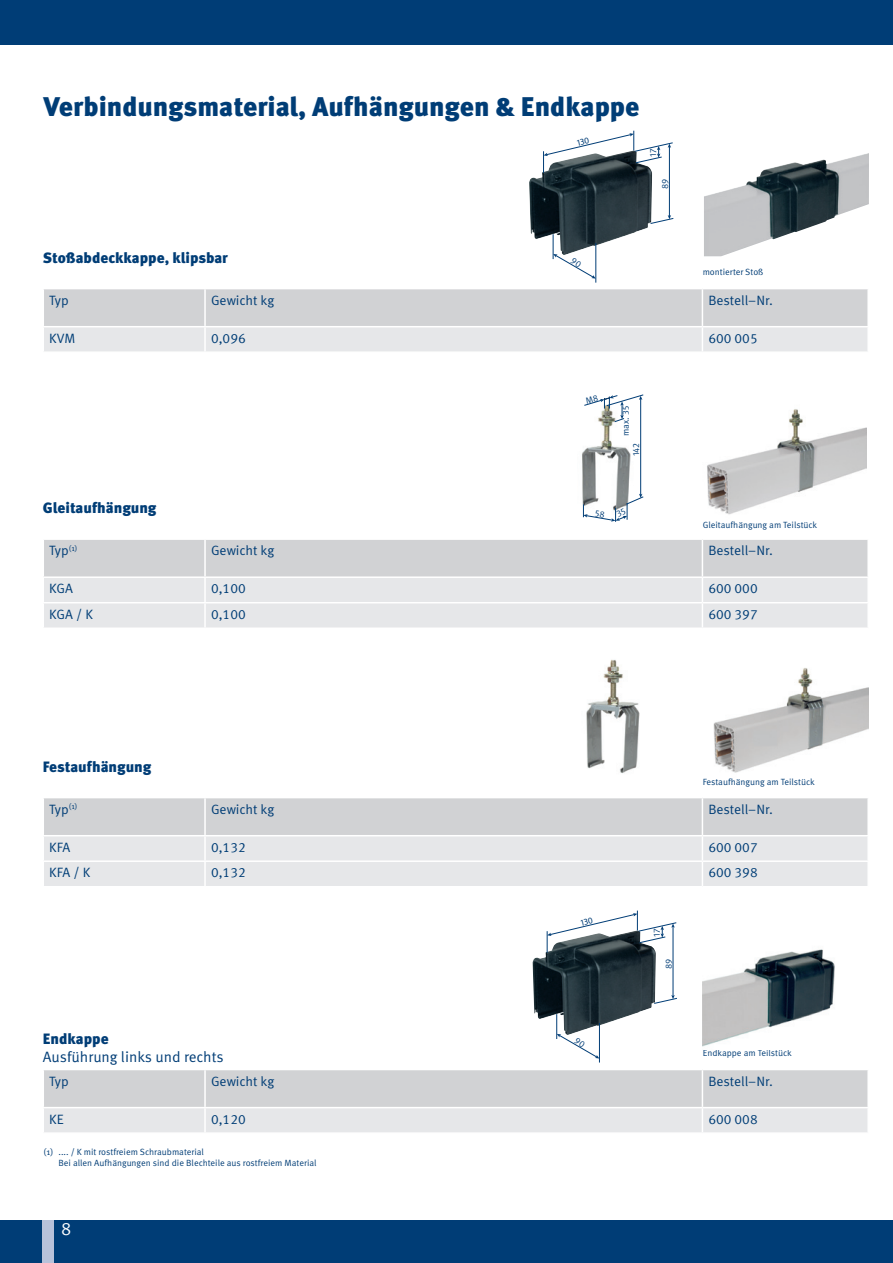
<style>
.page{position:relative;width:893px;height:1263px;background:#fff}
.page>*{position:absolute;margin:0;border:0;box-sizing:border-box;transform-origin:0 0}
.t1{font:900 27px "Meta Pro";color:#003d76}
.t2{font:18px "Meta Pro";color:#fff}
.t3{font:900 15px "Meta Pro";color:#003d76}
.t4{font:15px "Meta Pro";color:#003d76}
.t5{font:13.5px "Meta Pro";color:#003d76}
.t6{font:9px/10.8px "Meta Pro";color:#003d76}
</style>
<div class="page">
<div style="left:0;top:1220px;width:893px;height:43px;background:#003d76"></div>
<div style="left:43px;top:1220px;width:11px;height:43px;background:#b8c2da"></div>
<div style="left:0;top:0;width:893px;height:45px;background:#003d76"></div>
<svg style="left:44px;top:289px;width:824px;height:62px;background:#dadbdd"></svg>
<hr style="left:867px;top:327px;width:2px;height:24px;background:#fff">
<svg style="left:44px;top:539px;width:824px;height:88px;background:#dedfe1"></svg>
<hr style="left:867px;top:603px;width:2px;height:24px;background:#fff">
<svg style="left:44px;top:798px;width:824px;height:88px;background:#dedfe1"></svg>
<hr style="left:867px;top:862px;width:2px;height:24px;background:#fff">
<svg style="left:44px;top:1070px;width:824px;height:62px;background:#dadbdd"></svg>
<hr style="left:867px;top:1108px;width:2px;height:24px;background:#fff">
<img style="left:704px;top:153px;width:165px;height:103px">
<img style="left:707px;top:409px;width:160px;height:106px">
<img style="left:582px;top:452px;width:1px;height:62px">
<img style="left:713px;top:668px;width:156px;height:105px">
<img style="left:586px;top:659px;width:54px;height:115px">
<img style="left:703px;top:949px;width:132px;height:98px">
<img style="left:529px;top:172px;width:123px;height:83px">
<hr style="left:669px;top:147px;width:1px;height:69px;background:#003d76">
<svg style="left:650px;top:215px;width:24px;height:9px"></svg>
<hr style="left:596px;top:243px;width:1px;height:40px;background:#003d76">
<img style="left:533px;top:931px;width:123px;height:94px">
<hr style="left:673px;top:926px;width:1px;height:70px;background:#003d76">
<svg style="left:654px;top:995px;width:23px;height:9px"></svg>
<hr style="left:599px;top:1023px;width:1px;height:39px;background:#003d76">
<svg style="left:583px;top:394px;width:61px;height:128px"></svg>
<svg style="left:543px;top:131px;width:130px;height:42px"></svg>
<svg style="left:553px;top:234px;width:43px;height:45px"></svg>
<svg style="left:547px;top:910px;width:130px;height:43px"></svg>
<svg style="left:556px;top:1014px;width:43px;height:44px"></svg>
<h1 class="t1" style="left:44px;top:90px;width:597px">Verbindungsmaterial, Aufhängungen &amp; Endkappe</h1>
<p class="t6" style="left:648px;top:157px;width:10px;rotate:-90deg">17</p>
<p class="t6" style="left:660px;top:189px;width:12px;rotate:-90deg">89</p>
<h3 class="t3" style="left:43px;top:248px;width:187px">Stoßabdeckkappe, klipsbar</h3>
<h3 class="t5" style="left:49px;top:292px;width:21px">Typ</h3>
<h3 class="t5" style="left:211px;top:292px;width:65px">Gewicht kg</h3>
<h3 class="t5" style="left:708px;top:292px;width:66px">Bestell–Nr.</h3>
<h3 class="t5" style="left:49px;top:330px;width:28px">KVM</h3>
<h3 class="t5" style="left:211px;top:330px;width:36px">0,096</h3>
<h3 class="t5" style="left:708px;top:330px;width:51px">600 005</h3>
<p class="t6" style="left:703px;top:267px;width:62px">montierter Stoß</p>
<p class="t6" style="left:620px;top:436px;width:32px;rotate:-90deg">max. 35</p>
<p class="t6" style="left:631px;top:456px;width:15px;rotate:-90deg">142</p>
<h3 class="t3" style="left:43px;top:499px;width:115px">Gleitaufhängung</h3>
<h3 class="t5" style="left:49px;top:542px;width:30px">Typ<sup>(1)</sup></h3>
<h3 class="t5" style="left:211px;top:542px;width:65px">Gewicht kg</h3>
<h3 class="t5" style="left:708px;top:542px;width:66px">Bestell–Nr.</h3>
<h3 class="t5" style="left:49px;top:581px;width:25px">KGA</h3>
<h3 class="t5" style="left:211px;top:581px;width:36px">0,100</h3>
<h3 class="t5" style="left:708px;top:581px;width:51px">600 000</h3>
<h3 class="t5" style="left:49px;top:606px;width:45px">KGA / K</h3>
<h3 class="t5" style="left:211px;top:606px;width:36px">0,100</h3>
<h3 class="t5" style="left:708px;top:606px;width:51px">600 397</h3>
<p class="t6" style="left:703px;top:519px;width:116px">Gleitaufhängung am Teilstück</p>
<h3 class="t3" style="left:43px;top:757px;width:110px">Festaufhängung</h3>
<h3 class="t5" style="left:49px;top:801px;width:30px">Typ<sup>(1)</sup></h3>
<h3 class="t5" style="left:211px;top:801px;width:65px">Gewicht kg</h3>
<h3 class="t5" style="left:708px;top:801px;width:66px">Bestell–Nr.</h3>
<h3 class="t5" style="left:49px;top:839px;width:23px">KFA</h3>
<h3 class="t5" style="left:211px;top:839px;width:36px">0,132</h3>
<h3 class="t5" style="left:708px;top:839px;width:51px">600 007</h3>
<h3 class="t5" style="left:49px;top:864px;width:43px">KFA / K</h3>
<h3 class="t5" style="left:211px;top:864px;width:36px">0,132</h3>
<h3 class="t5" style="left:708px;top:864px;width:51px">600 398</h3>
<p class="t6" style="left:703px;top:776px;width:114px">Festaufhängung am Teilstück</p>
<p class="t6" style="left:651px;top:937px;width:10px;rotate:-90deg">17</p>
<p class="t6" style="left:663px;top:969px;width:12px;rotate:-90deg">89</p>
<h3 class="t3" style="left:43px;top:1029px;width:67px">Endkappe</h3>
<h3 class="t4" style="left:43px;top:1047px;width:182px">Ausführung links und rechts</h3>
<h3 class="t5" style="left:49px;top:1073px;width:21px">Typ</h3>
<h3 class="t5" style="left:211px;top:1073px;width:65px">Gewicht kg</h3>
<h3 class="t5" style="left:708px;top:1073px;width:66px">Bestell–Nr.</h3>
<h3 class="t5" style="left:49px;top:1111px;width:16px">KE</h3>
<h3 class="t5" style="left:211px;top:1111px;width:36px">0,120</h3>
<h3 class="t5" style="left:708px;top:1111px;width:51px">600 008</h3>
<p class="t6" style="left:703px;top:1048px;width:90px">Endkappe am Teilstück</p>
<p class="t6" style="left:58px;top:1146px;width:260px;text-indent:-15px">(1) .... / K mit rostfreiem Schraubmaterial<br>Bei allen Aufhängungen sind die Blechteile aus rostfreiem Material</p>
<h2 class="t2" style="left:61px;top:1218px;width:12px">8</h2>
</div>
